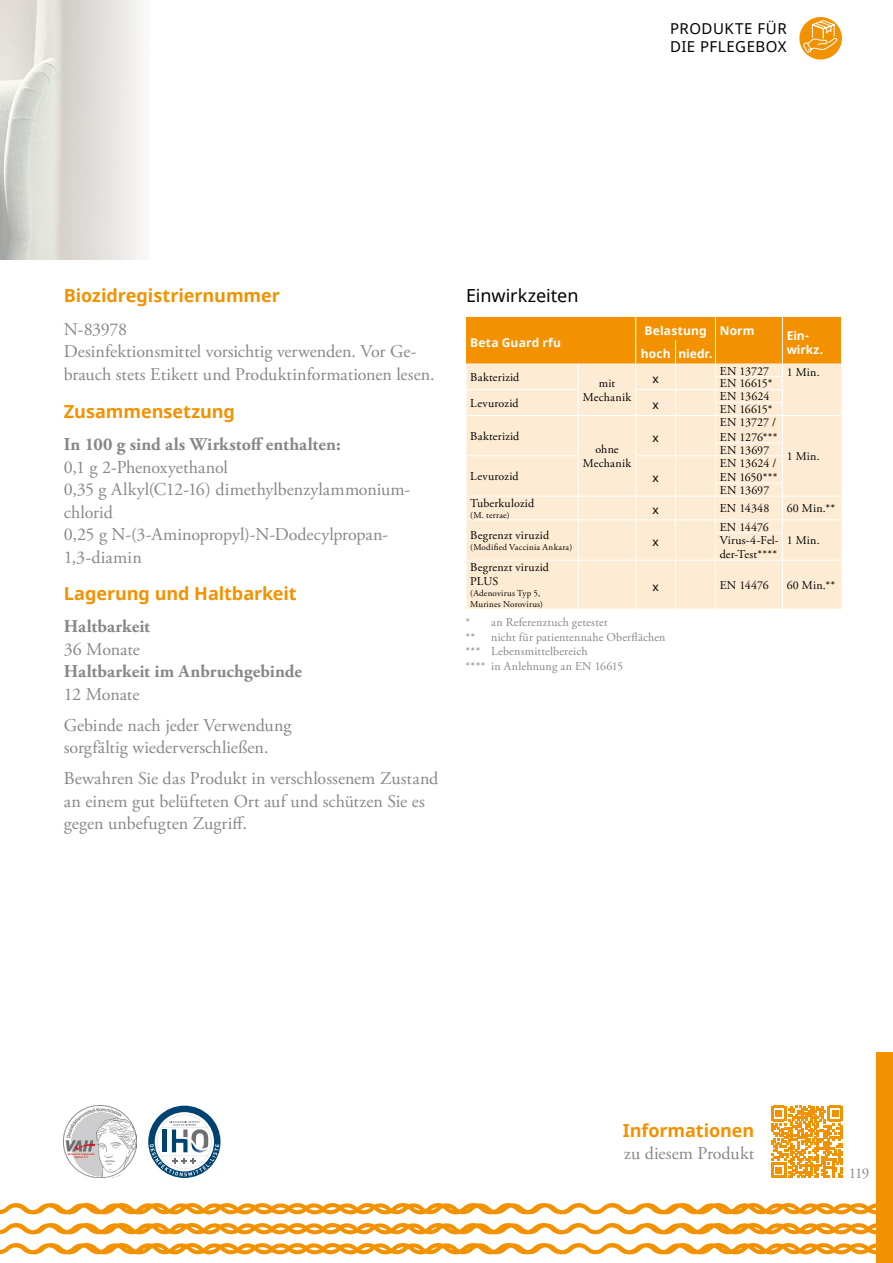
<style>
.page{position:relative;width:893px;height:1263px;background:#fff}
.page>*{position:absolute;margin:0;border:0;box-sizing:border-box;transform-origin:0 0}
.t1{font:18px/22.5px "Adobe Garamond Pro";color:#878787}
.t2{font:700 18px "Noto Sans";letter-spacing:-.005em;color:#f39200}
.t3{font:700 18px "Adobe Garamond Pro";letter-spacing:.005em;color:#878787}
.t4{font:18px "Noto Sans";color:#000}
.t5{font:15px/18px "Noto Sans";letter-spacing:.035em;color:#000}
.t6{font:15px "Adobe Garamond Pro";color:#878787}
.t7{font:12px/14.4px "Adobe Garamond Pro";letter-spacing:.015em;color:#000}
.t8{font:12px/14.4px "Adobe Garamond Pro";letter-spacing:.015em;color:#878787}
.t9{font:700 12px "Noto Sans";letter-spacing:.015em;color:#fff}
.t10{font:700 12px/14.4px "Noto Sans";letter-spacing:-.005em;color:#fff}
.t11{font:12px "Noto Sans";color:#000}
.t12{font:9px/10.8px "Adobe Garamond Pro";letter-spacing:.025em;color:#000}
</style>
<div class="page">
<img style="left:0;top:0;width:141px;height:259px">
<svg style="left:0;top:1203px;width:876px;height:12px"></svg>
<svg style="left:0;top:1223px;width:876px;height:12px"></svg>
<svg style="left:0;top:1243px;width:876px;height:11px"></svg>
<svg style="left:799px;top:17px;width:43px;height:43px"></svg>
<svg style="left:802px;top:20px;width:37px;height:34px"></svg>
<div style="left:876px;top:1052px;width:17px;height:211px;background:#f39200"></div>
<svg style="left:771px;top:1106px;width:72px;height:72px"></svg>
<svg style="left:148px;top:1106px;width:73px;height:72px"></svg>
<img style="left:64px;top:1106px;width:72px;height:72px">
<div style="left:467px;top:561px;width:374px;height:48px;background:#feebd3"></div>
<svg style="left:466px;top:317px;width:376px;height:243px;background:#fbdaac"></svg>
<hr style="left:578px;top:560px;width:1px;height:49px;background:#fff">
<hr style="left:635px;top:560px;width:1px;height:49px;background:#fff">
<hr style="left:675px;top:560px;width:1px;height:49px;background:#fff">
<hr style="left:715px;top:560px;width:1px;height:49px;background:#fff">
<hr style="left:782px;top:560px;width:1px;height:49px;background:#fff">
<p class="t5" style="left:670px;top:20px;width:118px">PRODUKTE FÜR<br>DIE PFLEGEBOX</p>
<p class="t2" style="left:64px;top:283px;width:218px">Biozidregistriernummer</p>
<p class="t1" style="left:64px;top:318px;width:372px">N-83978<br>Desinfektionsmittel vorsichtig verwenden. Vor Ge&shy;brauch stets Etikett und Produktinformationen lesen.</p>
<p class="t2" style="left:64px;top:398px;width:173px">Zusammensetzung</p>
<p class="t3" style="left:64px;top:434px;width:278px">In 100 g sind als Wirkstoff enthalten:</p>
<p class="t1" style="left:64px;top:456px;width:348px">0,1 g 2-Phenoxyethanol<br>0,35 g Alkyl(C12-16) dimethylbenzylammonium&shy;chlorid<br>0,25 g N-(3-Aminopropyl)-N-Dodecylpropan-<br>1,3-diamin</p>
<p class="t2" style="left:64px;top:580px;width:234px">Lagerung und Haltbarkeit</p>
<p class="t3" style="left:64px;top:616px;width:88px">Haltbarkeit</p>
<p class="t1" style="left:64px;top:639px;width:78px">36 Monate</p>
<p class="t3" style="left:64px;top:661px;width:240px">Haltbarkeit im Anbruchgebinde</p>
<p class="t1" style="left:64px;top:679px;width:229px;line-height:31px">12 Monate<br>Gebinde nach jeder Verwendung</p>
<p class="t1" style="left:64px;top:733px;width:376px;line-height:31px">sorgfältig wiederverschließen.<br>Bewahren Sie das Produkt in verschlossenem Zustand</p>
<p class="t1" style="left:64px;top:791px;width:363px">an einem gut belüfteten Ort auf und schützen Sie es gegen unbefugten Zugriff.</p>
<p class="t4" style="left:466px;top:284px;width:114px">Einwirkzeiten</p>
<p class="t9" style="left:470px;top:334px;width:92px">Beta Guard rfu</p>
<p class="t9" style="left:644px;top:322px;width:112px">Belastung Norm</p>
<p class="t10" style="left:787px;top:328px;width:38px">Ein&shy;wirkz.</p>
<p class="t9" style="left:641px;top:346px;width:73px">hoch niedr.</p>
<p class="t7" style="left:720px;top:364px;width:51px">EN 13727</p>
<p class="t7" style="left:787px;top:365px;width:34px">1 Min.</p>
<p class="t7" style="left:720px;top:377px;width:54px">EN 16615*</p>
<p class="t7" style="left:470px;top:370px;width:51px">Bakterizid</p>
<p class="t7" style="left:583px;top:376px;width:50px;text-align:center">mit<br>Mechanik</p>
<p class="t11" style="left:652px;top:370px;width:8px">x</p>
<p class="t7" style="left:470px;top:396px;width:50px">Levurozid</p>
<p class="t11" style="left:652px;top:396px;width:8px">x</p>
<p class="t7" style="left:720px;top:391px;width:54px;line-height:12.9px">EN 13624<br>EN 16615*</p>
<p class="t7" style="left:470px;top:429px;width:51px">Bakterizid</p>
<p class="t7" style="left:583px;top:442px;width:50px;text-align:center">ohne<br>Mechanik</p>
<p class="t7" style="left:720px;top:416px;width:59px">EN 13727 /<br>EN 1276***</p>
<p class="t11" style="left:652px;top:429px;width:8px">x</p>
<p class="t7" style="left:720px;top:443px;width:51px">EN 13697</p>
<p class="t7" style="left:787px;top:450px;width:34px">1 Min.</p>
<p class="t7" style="left:720px;top:456px;width:59px">EN 13624 /<br>EN 1650***</p>
<p class="t7" style="left:720px;top:483px;width:51px">EN 13697</p>
<p class="t7" style="left:470px;top:470px;width:50px">Levurozid</p>
<p class="t11" style="left:652px;top:470px;width:8px">x</p>
<p class="t7" style="left:470px;top:496px;width:65px">Tuberkulozid</p>
<p class="t12" style="left:470px;top:510px;width:41px">(M. terrae)</p>
<p class="t7" style="left:470px;top:528px;width:80px">Begrenzt viruzid</p>
<p class="t12" style="left:470px;top:542px;width:103px">(Modified Vaccinia Ankara)</p>
<p class="t7" style="left:470px;top:560px;width:80px">Begrenzt viruzid<br>PLUS</p>
<p class="t12" style="left:470px;top:588px;width:74px">(Adenovirus Typ 5,<br>Murines Norovirus)</p>
<p class="t11" style="left:652px;top:502px;width:8px">x</p>
<p class="t7" style="left:720px;top:502px;width:51px">EN 14348</p>
<p class="t7" style="left:787px;top:502px;width:50px">60 Min.**</p>
<p class="t11" style="left:652px;top:534px;width:8px">x</p>
<p class="t7" style="left:720px;top:521px;width:101px;line-height:12.9px">EN 14476<br>Virus-4-Fel- 1 Min.</p>
<p class="t7" style="left:720px;top:547px;width:59px">der-Test****</p>
<p class="t11" style="left:652px;top:578px;width:8px">x</p>
<p class="t7" style="left:720px;top:578px;width:50px">EN 14476</p>
<p class="t7" style="left:787px;top:578px;width:50px">60 Min.**</p>
<p class="t8" style="left:466px;top:616px;width:144px">* an Referenztuch getestet **</p>
<p class="t8" style="left:466px;top:630px;width:201px;text-indent:26px">nicht für patientennahe Oberflächen *** Lebensmittelbereich<br>**** in Anlehnung an EN 16615</p>
<p class="t2" style="left:623px;top:1118px;width:133px">Informationen</p>
<p class="t1" style="left:624px;top:1143px;width:132px">zu diesem Produkt</p>
<p class="t6" style="left:849px;top:1164px;width:22px">119</p>
</div>
